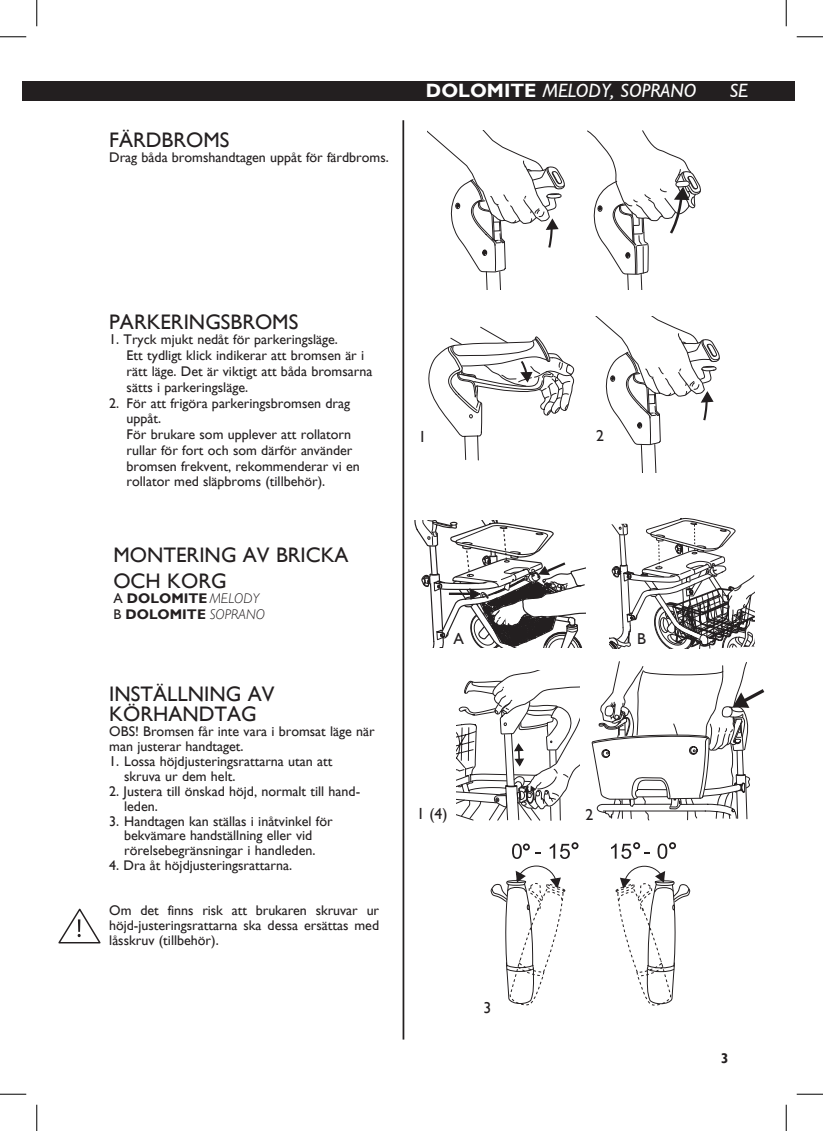
<style>
.page{position:relative;width:823px;height:1131px;background:#fff}
.page>*{position:absolute;margin:0;border:0;box-sizing:border-box;transform-origin:0 0}
.Rubrik_Bröd{font:21px "Gill Sans";color:#231f20}
.t1{font:italic 19.25px "Gill Sans";color:#fff}
.t2{font:15.75px "Gill Sans";color:#231f20}
.Rubrik_Bröd-2{font:14px/15.8px "Gill Sans";color:#231f20}
.Bröd{font:14px/14.9px "Gill Sans";color:#231f20}
.Rubrik_Bröd-3{font:700 14px "Gill Sans";color:#231f20}
.Rubrik_Bröd-4{font:italic 300 14px "Gill Sans";color:#231f20}
.t3{font:700 14px "Gill Sans Condensed";color:#231f20}
.s1{font-weight:700;font-style:normal}
.s2{font-weight:400}
</style>
<div class="page">
<hr style="left:402px;top:120px;width:2px;height:919px;background:#231f20">
<div style="left:22px;top:81px;width:772px;height:19px;background:#231f20"></div>
<svg style="left:58px;top:908px;width:43px;height:36px"></svg>
<svg style="left:587px;top:130px;width:113px;height:159px"></svg>
<svg style="left:456px;top:670px;width:124px;height:151px"></svg>
<svg style="left:591px;top:661px;width:174px;height:160px"></svg>
<svg style="left:615px;top:865px;width:76px;height:140px"></svg>
<svg style="left:490px;top:865px;width:76px;height:139px"></svg>
<svg style="left:512px;top:842px;width:164px;height:16px"></svg>
<svg style="left:428px;top:316px;width:291px;height:157px"></svg>
<svg style="left:427px;top:130px;width:137px;height:159px"></svg>
<svg style="left:414px;top:520px;width:171px;height:127px"></svg>
<svg style="left:610px;top:518px;width:144px;height:130px"></svg>
<svg style="left:0;top:36px;width:26px;height:1px"></svg>
<svg style="left:796px;top:36px;width:27px;height:1px"></svg>
<svg style="left:0;top:1093px;width:26px;height:1px"></svg>
<svg style="left:796px;top:1093px;width:27px;height:1px"></svg>
<svg style="left:36px;top:0;width:1px;height:26px"></svg>
<svg style="left:36px;top:1104px;width:1px;height:26px"></svg>
<svg style="left:786px;top:0;width:1px;height:26px"></svg>
<svg style="left:786px;top:1104px;width:1px;height:26px"></svg>
<p class="Rubrik_Bröd" style="left:109px;top:127px;width:122px">FÄRDBROMS</p>
<p class="Rubrik_Bröd-2" style="left:109px;top:150px;width:281px">d rag båda bromshandtagen uppåt för färdbroms.</p>
<h2 class="t1" style="left:426px;top:79px;width:265px"><span class="s1">DOLOMITE</span> MELODY, SOPRANO</h2>
<h2 class="t1" style="left:729px;top:79px;width:19px">SE</h2>
<p class="Rubrik_Bröd" style="left:109px;top:309px;width:14px">parkeringsbroms</p>
<p class="Rubrik_Bröd-2" style="left:127px;top:332px;width:247px;text-indent:-17px">1. Tryck mjukt nedåt för parkeringsläge.<br>Ett tydligt klick indikerar att bromsen är i rätt läge. Det är viktigt att båda bromsarna sätts i parkeringsläge.</p>
<p class="Rubrik_Bröd-2" style="left:127px;top:395px;width:225px;text-indent:-17px">2. För att frigöra parkeringsbromsen drag uppåt.</p>
<p class="Rubrik_Bröd-2" style="left:127px;top:426px;width:235px;text-indent:-17px">För brukare som upplever att rollatorn rullar för fort och som därför använder bromsen frekvent, rekommenderar vi en rollator med släpbroms (tillbehör).</p>
<p class="Rubrik_Bröd" style="left:113px;top:543px;width:31px">Montering</p>
<p class="Rubrik_Bröd" style="left:243px;top:543px;width:46px">av bricka</p>
<p class="Rubrik_Bröd" style="left:113px;top:568px;width:115px">OCH KORG</p>
<p class="Rubrik_Bröd-3" style="left:113px;top:590px;width:36px"><span class="s2">A</span> DOLOMITE</p>
<p class="Rubrik_Bröd-4" style="left:210px;top:590px;width:51px">MELODY</p>
<p class="Rubrik_Bröd-3" style="left:113px;top:606px;width:33px"><span class="s2">B</span> DOLOMITE</p>
<p class="Rubrik_Bröd-4" style="left:210px;top:606px;width:57px">SOPRANO</p>
<p class="Rubrik_Bröd" style="left:109px;top:681px;width:19px">Inställning</p>
<p class="Rubrik_Bröd" style="left:248px;top:681px;width:15px">av</p>
<p class="Rubrik_Bröd" style="left:109px;top:701px;width:16px">körhandtag</p>
<p class="Rubrik_Bröd-2" style="left:109px;top:724px;width:267px;line-height:14.9px">OBS! Bromsen får inte vara i bromsat läge när man justerar handtaget.</p>
<p class="Bröd" style="left:124px;top:753px;width:210px;text-indent:-15px">1. Lossa höjdjusteringsrattarna utan att skruva ur dem helt.</p>
<p class="Bröd" style="left:124px;top:783px;width:237px;text-indent:-15px">2. Justera till önskad höjd, normalt till hand&shy;leden.</p>
<p class="Bröd" style="left:109px;top:813px;width:225px;text-align:center">3. Handtagen kan ställas i inåtvinkel för bekvämare handställning eller vid rörelsebegränsningar i handleden.</p>
<p class="Bröd" style="left:109px;top:857px;width:184px">4. Dra åt höjdjusteringsrattarna.</p>
<p class="Bröd" style="left:109px;top:902px;width:271px;text-align:justify">Om det finns risk att brukaren skruvar ur höjd-justeringsrattarna ska dessa ersättas med låsskruv (tillbehör).</p>
<p class="t2" style="left:418px;top:427px;width:9px">1</p>
<p class="t2" style="left:596px;top:426px;width:9px">2</p>
<p class="t2" style="left:453px;top:629px;width:12px">A</p>
<p class="t2" style="left:637px;top:628px;width:10px">B</p>
<p class="t2" style="left:416px;top:804px;width:32px">1 (4)</p>
<p class="t2" style="left:585px;top:805px;width:9px">2</p>
<p class="t2" style="left:483px;top:998px;width:9px">3</p>
<p class="t3" style="left:721px;top:1049px;width:9px">3</p>
</div>
